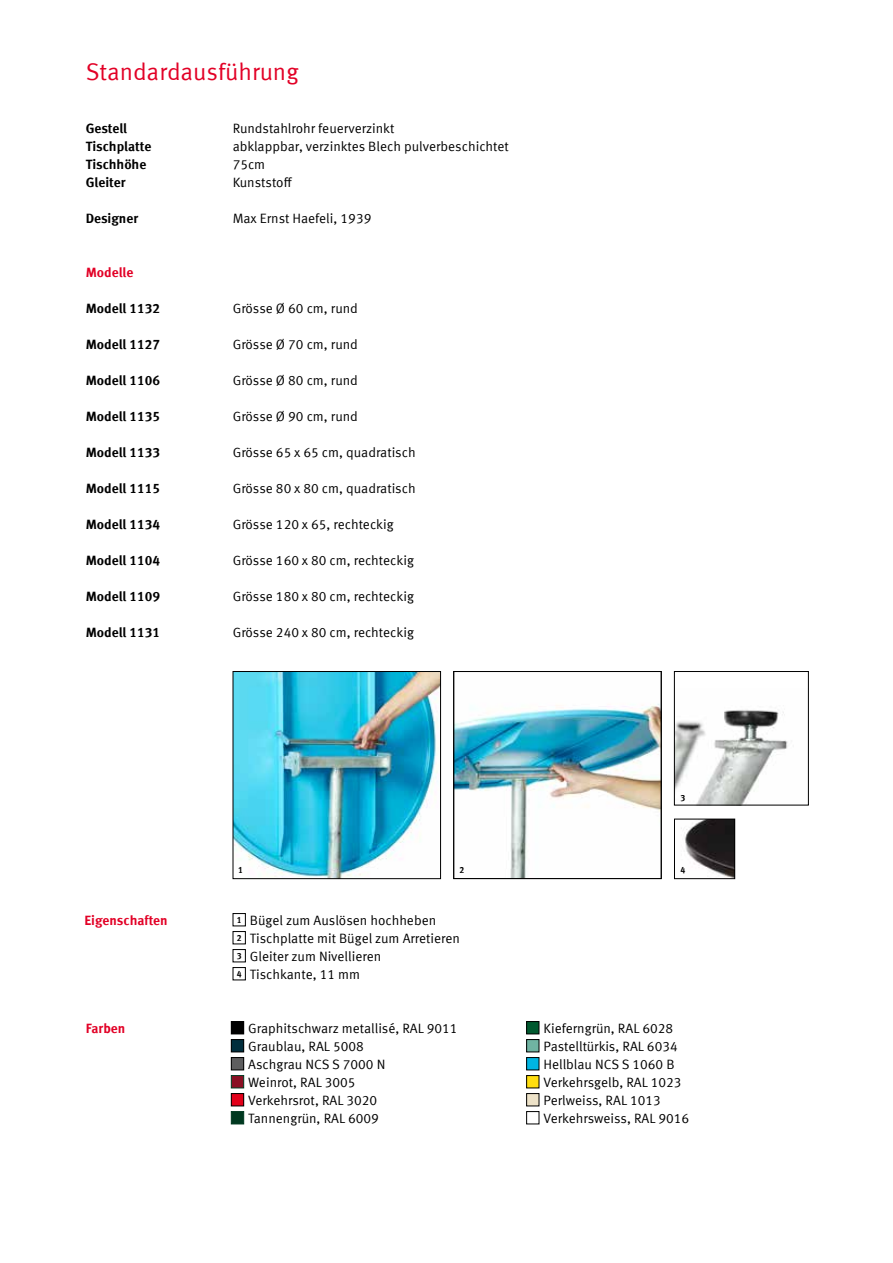
<style>
.page{position:relative;width:893px;height:1263px;background:#fff}
.page>*{position:absolute;margin:0;border:0;box-sizing:border-box;transform-origin:0 0}
.t1{font:24px "Meta Offc Norm";color:#e20026}
.t2{font:13.5px/18px "Meta Offc Norm";color:#000}
.t3{font:700 13.5px "Meta Offc";color:#000}
.t4{font:700 13.5px "Meta Offc";color:#e20026}
.t5{font:700 9px "Meta Offc";color:#000;scale:.96 1}
</style>
<div class="page">
<div style="left:233px;top:913px;width:13px;height:13px;border:1px solid #000"></div>
<div style="left:233px;top:931px;width:13px;height:13px;border:1px solid #000"></div>
<div style="left:233px;top:949px;width:13px;height:13px;border:1px solid #000"></div>
<div style="left:233px;top:967px;width:13px;height:13px;border:1px solid #000"></div>
<img style="left:235px;top:673px;width:204px;height:204px">
<div style="left:233px;top:671px;width:208px;height:208px;border:1px solid #000"></div>
<img style="left:676px;top:710px;width:112px;height:93px">
<div style="left:674px;top:671px;width:135px;height:134px;border:1px solid #000"></div>
<img style="left:456px;top:704px;width:203px;height:173px">
<div style="left:453px;top:671px;width:208px;height:208px;border:1px solid #000"></div>
<img style="left:681px;top:821px;width:52px;height:56px">
<div style="left:674px;top:819px;width:61px;height:60px;border:1px solid #000"></div>
<div style="left:231px;top:1021px;width:13px;height:13px;background:#000"></div>
<div style="left:231px;top:1039px;width:13px;height:13px;background:#002e3d"></div>
<div style="left:231px;top:1039px;width:13px;height:13px;border:1px solid #000"></div>
<div style="left:231px;top:1057px;width:13px;height:13px;background:#5e5e5f"></div>
<div style="left:231px;top:1057px;width:13px;height:13px;border:1px solid #000"></div>
<div style="left:231px;top:1075px;width:13px;height:13px;background:#8a1024;border:1px solid #003920"></div>
<div style="left:231px;top:1093px;width:13px;height:13px;background:#e2001a"></div>
<div style="left:231px;top:1093px;width:13px;height:13px;border:1px solid #000"></div>
<div style="left:231px;top:1111px;width:13px;height:13px;background:#003920;border:1px solid #003920"></div>
<div style="left:527px;top:1021px;width:12px;height:13px;background:#00592f"></div>
<div style="left:526px;top:1021px;width:13px;height:13px;border:1px solid #000"></div>
<div style="left:527px;top:1039px;width:12px;height:13px;background:#70b3a2"></div>
<div style="left:526px;top:1039px;width:13px;height:13px;border:1px solid #000"></div>
<div style="left:527px;top:1057px;width:12px;height:13px;background:#00b5e3"></div>
<div style="left:526px;top:1057px;width:13px;height:13px;border:1px solid #000"></div>
<div style="left:527px;top:1075px;width:12px;height:13px;background:#ffde10"></div>
<div style="left:526px;top:1075px;width:13px;height:13px;border:1px solid #000"></div>
<div style="left:527px;top:1093px;width:12px;height:13px;background:#ede2c8"></div>
<div style="left:526px;top:1093px;width:13px;height:13px;border:1px solid #000"></div>
<div style="left:526px;top:1111px;width:13px;height:13px;border:1px solid #000"></div>
<h1 class="t1" style="left:86px;top:58px;width:214px">Standardausführung</h1>
<p class="t3" style="left:86px;top:120px;width:43px">Gestell</p>
<p class="t2" style="left:233px;top:119px;width:163px">Rundstahlrohr feuerverzinkt</p>
<p class="t3" style="left:86px;top:138px;width:67px">Tischplatte</p>
<p class="t2" style="left:233px;top:137px;width:278px">abklappbar, verzinktes Blech pulverbeschichtet</p>
<p class="t3" style="left:86px;top:156px;width:62px">Tischhöhe</p>
<p class="t2" style="left:233px;top:155px;width:34px">75cm</p>
<p class="t3" style="left:86px;top:174px;width:41px">Gleiter</p>
<p class="t2" style="left:233px;top:173px;width:61px">Kunststoff</p>
<p class="t3" style="left:86px;top:210px;width:54px">Designer</p>
<p class="t2" style="left:233px;top:209px;width:140px">Max Ernst Haefeli, 1939</p>
<p class="t4" style="left:86px;top:264px;width:49px">Modelle</p>
<p class="t3" style="left:86px;top:300px;width:76px">Modell 1132</p>
<p class="t2" style="left:233px;top:299px;width:127px">Grösse Ø 60 cm, rund</p>
<p class="t3" style="left:86px;top:336px;width:76px">Modell 1127</p>
<p class="t2" style="left:233px;top:335px;width:127px">Grösse Ø 70 cm, rund</p>
<p class="t3" style="left:86px;top:372px;width:76px">Modell 1106</p>
<p class="t2" style="left:233px;top:371px;width:127px">Grösse Ø 80 cm, rund</p>
<p class="t3" style="left:86px;top:408px;width:76px">Modell 1135</p>
<p class="t2" style="left:233px;top:407px;width:127px">Grösse Ø 90 cm, rund</p>
<p class="t3" style="left:86px;top:444px;width:76px">Modell 1133</p>
<p class="t2" style="left:233px;top:443px;width:185px">Grösse 65 x 65 cm, quadratisch</p>
<p class="t3" style="left:86px;top:480px;width:76px">Modell 1115</p>
<p class="t2" style="left:233px;top:479px;width:185px">Grösse 80 x 80 cm, quadratisch</p>
<p class="t3" style="left:86px;top:516px;width:76px">Modell 1134</p>
<p class="t2" style="left:233px;top:515px;width:162px">Grösse 120 x 65, rechteckig</p>
<p class="t3" style="left:86px;top:552px;width:76px">Modell 1104</p>
<p class="t2" style="left:233px;top:551px;width:183px">Grösse 160 x 80 cm, rechteckig</p>
<p class="t3" style="left:86px;top:588px;width:76px">Modell 1109</p>
<p class="t2" style="left:233px;top:587px;width:183px">Grösse 180 x 80 cm, rechteckig</p>
<p class="t3" style="left:86px;top:624px;width:76px">Modell 1131</p>
<p class="t2" style="left:233px;top:623px;width:183px">Grösse 240 x 80 cm, rechteckig</p>
<p class="t4" style="left:84px;top:912px;width:85px">Eigenschaften</p>
<p class="t5" style="left:238px;top:865px;width:7px">1</p>
<p class="t5" style="left:460px;top:865px;width:7px">2</p>
<p class="t2" style="left:237px;top:911px;width:225px"><sup>1</sup> Bügel zum Auslösen hochheben<br><sup>2</sup> Tischplatte mit Bügel zum Arretieren<br><sup>3</sup> Gleiter zum Nivellieren<br><sup>4</sup> Tischkante, 11 mm</p>
<p class="t5" style="left:680px;top:792px;width:7px">3</p>
<p class="t5" style="left:680px;top:865px;width:7px">4</p>
<p class="t2" style="left:248px;top:1019px;width:211px">Graphitschwarz metallisé, RAL 9011<br>Graublau, RAL 5008<br>Aschgrau NCS S 7000 N<br>Weinrot, RAL 3005<br>Verkehrsrot, RAL 3020<br>Tannengrün, RAL 6009</p>
<p class="t4" style="left:86px;top:1020px;width:41px">Farben</p>
<p class="t2" style="left:544px;top:1019px;width:147px">Kieferngrün, RAL 6028<br>Pastelltürkis, RAL 6034<br>Hellblau NCS S 1060 B<br>Verkehrsgelb, RAL 1023<br>Perlweiss, RAL 1013<br>Verkehrsweiss, RAL 9016</p>
</div>
